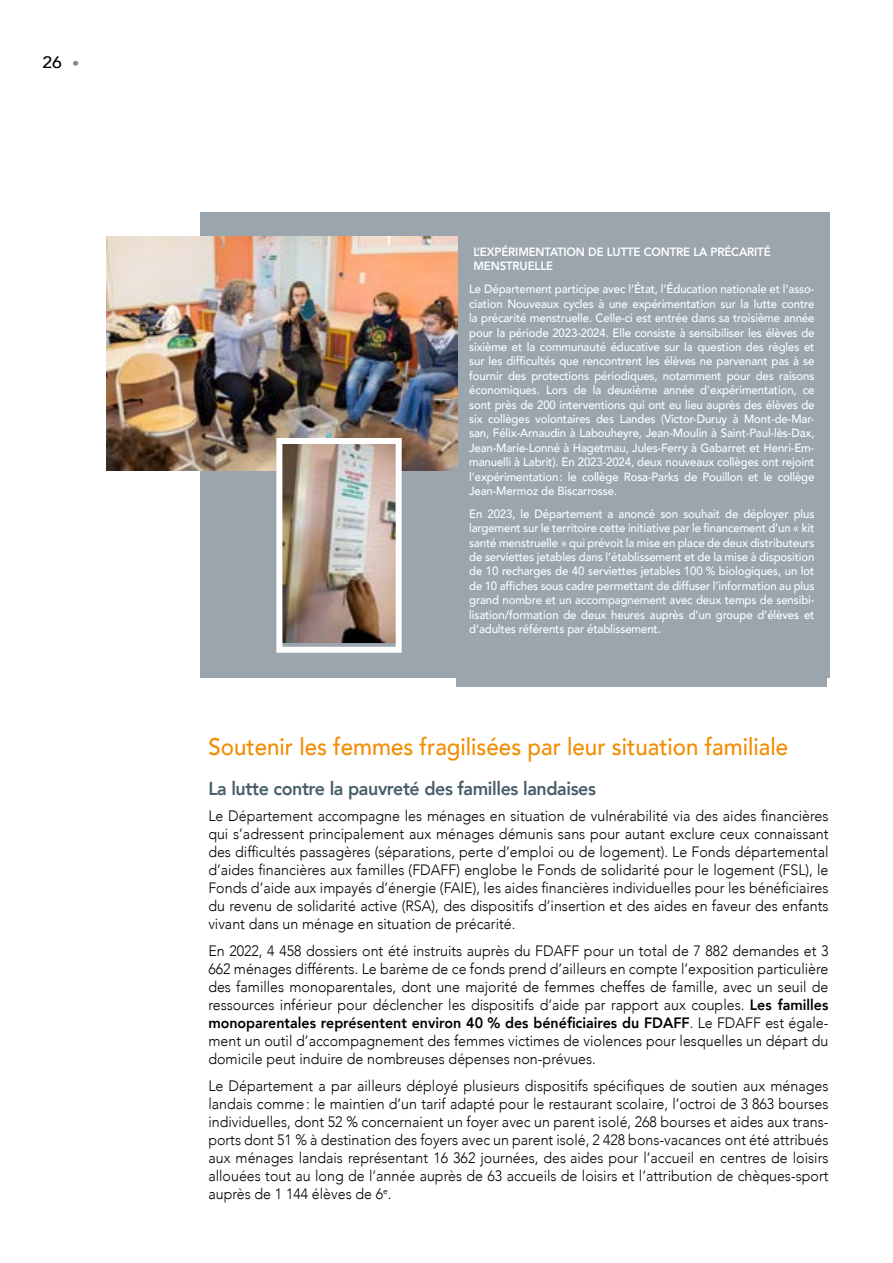
<style>
.page{position:relative;width:893px;height:1263px;background:#fff}
.page>*{position:absolute;margin:0;border:0;box-sizing:border-box;transform-origin:0 0}
.t1{font:500 24px "Avenir";color:#f28c00;scale:.93 1}
.t2{font:800 18.75px "Avenir";letter-spacing:-.02em;color:#495f6a;scale:.95 1}
.t3{font:500 16.5px "Avenir";color:#000;scale:1.07 1}
.t4{font:300 15px/18px "Avenir";color:#000;text-align:justify;scale:.95 1}
.t5{font:500 12px/14.4px "Avenir";letter-spacing:-.01em;color:#fff;text-align:justify;scale:.95 1}
.t6{font:800 12px/14.4px "Avenir";letter-spacing:-.01em;color:#fff;scale:.95 1}
.s1{font-weight:900;font-size:13.5px;color:#878787}
.s2{font-weight:800}
</style>
<div class="page">
<div style="left:200px;top:213px;width:629px;height:465px;background:#9aa5ae"></div>
<div style="left:456px;top:217px;width:371px;height:469px;background:#9aa5ae"></div>
<img style="left:106px;top:236px;width:351px;height:234px">
<img style="left:283px;top:445px;width:112px;height:197px">
<div style="left:276px;top:438px;width:126px;height:215px;border:6px solid #fff"></div>
<p class="t3" style="left:43px;top:48px;width:36px">26 <span class="s1">•</span></p>
<p class="t6" style="left:473px;top:245px;width:314px">L’EXPÉRIMENTATION DE LUTTE CONTRE LA PRÉCARITÉ<br>MENSTRUELLE</p>
<p class="t5" style="left:469px;top:281px;width:365px">Le Département participe avec l’État, l’Éducation nationale et l’asso&shy;ciation Nouveaux cycles à une expérimentation sur la lutte contre la précarité menstruelle. Celle-ci est entrée dans sa troisième année pour la période 2023-2024. Elle consiste à sensibiliser les élèves de sixième et la communauté éducative sur la question des règles et sur les difficultés que rencontrent les élèves ne parvenant pas à se fournir des protections périodiques, notamment pour des raisons économiques. Lors de la deuxième année d’expérimentation, ce sont près de 200 interventions qui ont eu lieu auprès des élèves de six collèges volontaires des Landes (Victor-Duruy à Mont-de-Mar&shy;san, Félix-Arnaudin à Labouheyre, Jean-Moulin à Saint-Paul-lès-Dax, Jean-Marie-Lonné à Hagetmau, Jules-Ferry à Gabarret et Henri-Em&shy;manuelli à Labrit). En 2023-2024, deux nouveaux collèges ont rejoint l’expérimentation: le collège Rosa-Parks de Pouillon et le collège Jean-Mermoz de Biscarrosse.</p>
<p class="t5" style="left:469px;top:506px;width:365px">En 2023, le Département a anoncé son souhait de déployer plus largement sur le territoire cette initiative par le financement d’un « kit santé menstruelle » qui prévoit la mise en place de deux distributeurs de serviettes jetables dans l’établissement et de la mise à disposition de 10 recharges de 40 serviettes jetables 100 % biologiques, un lot de 10 affiches sous cadre permettant de diffuser l’information au plus grand nombre et un accompagnement avec deux temps de sensibi&shy;lisation/formation de deux heures auprès d’un groupe d’élèves et d’adultes référents par établissement.</p>
<h1 class="t1" style="left:208px;top:726px;width:625px">Soutenir les femmes fragilisées par leur situation familiale</h1>
<p class="t2" style="left:208px;top:774px;width:410px">La lutte contre la pauvreté des familles landaises</p>
<p class="t4" style="left:208px;top:807px;width:654px">Le Département accompagne les ménages en situation de vulnérabilité via des aides financières qui s’adressent principalement aux ménages démunis sans pour autant exclure ceux connaissant des difficultés passagères (séparations, perte d’emploi ou de logement). Le Fonds départemental d’aides financières aux familles (FDAFF) englobe le Fonds de solidarité pour le logement (FSL), le Fonds d’aide aux impayés d’énergie (FAIE), les aides financières individuelles pour les bénéficiaires du revenu de solidarité active (RSA), des dispositifs d’insertion et des aides en faveur des enfants vivant dans un ménage en situation de précarité.</p>
<p class="t4" style="left:208px;top:942px;width:654px">En 2022, 4 458 dossiers ont été instruits auprès du FDAFF pour un total de 7 882 demandes et 3<br>662 ménages différents. Le barème de ce fonds prend d’ailleurs en compte l’exposition particulière des familles monoparentales, dont une majorité de femmes cheffes de famille, avec un seuil de ressources inférieur pour déclencher les dispositifs d’aide par rapport aux couples. <span class="s2">Les familles monoparentales représentent environ 40 % des bénéficiaires du FDAFF</span>. Le FDAFF est égale&shy;ment un outil d’accompagnement des femmes victimes de violences pour lesquelles un départ du domicile peut induire de nombreuses dépenses non-prévues.</p>
<p class="t4" style="left:208px;top:1076px;width:654px">Le Département a par ailleurs déployé plusieurs dispositifs spécifiques de soutien aux ménages landais comme: le maintien d’un tarif adapté pour le restaurant scolaire, l’octroi de 3 863 bourses individuelles, dont 52 % concernaient un foyer avec un parent isolé, 268 bourses et aides aux trans&shy;ports dont 51 % à destination des foyers avec un parent isolé, 2 428 bons-vacances ont été attribués aux ménages landais représentant 16 362 journées, des aides pour l’accueil en centres de loisirs allouées tout au long de l’année auprès de 63 accueils de loisirs et l’attribution de chèques-sport auprès de 1 144 élèves de 6<sup>e</sup>.</p>
</div>
